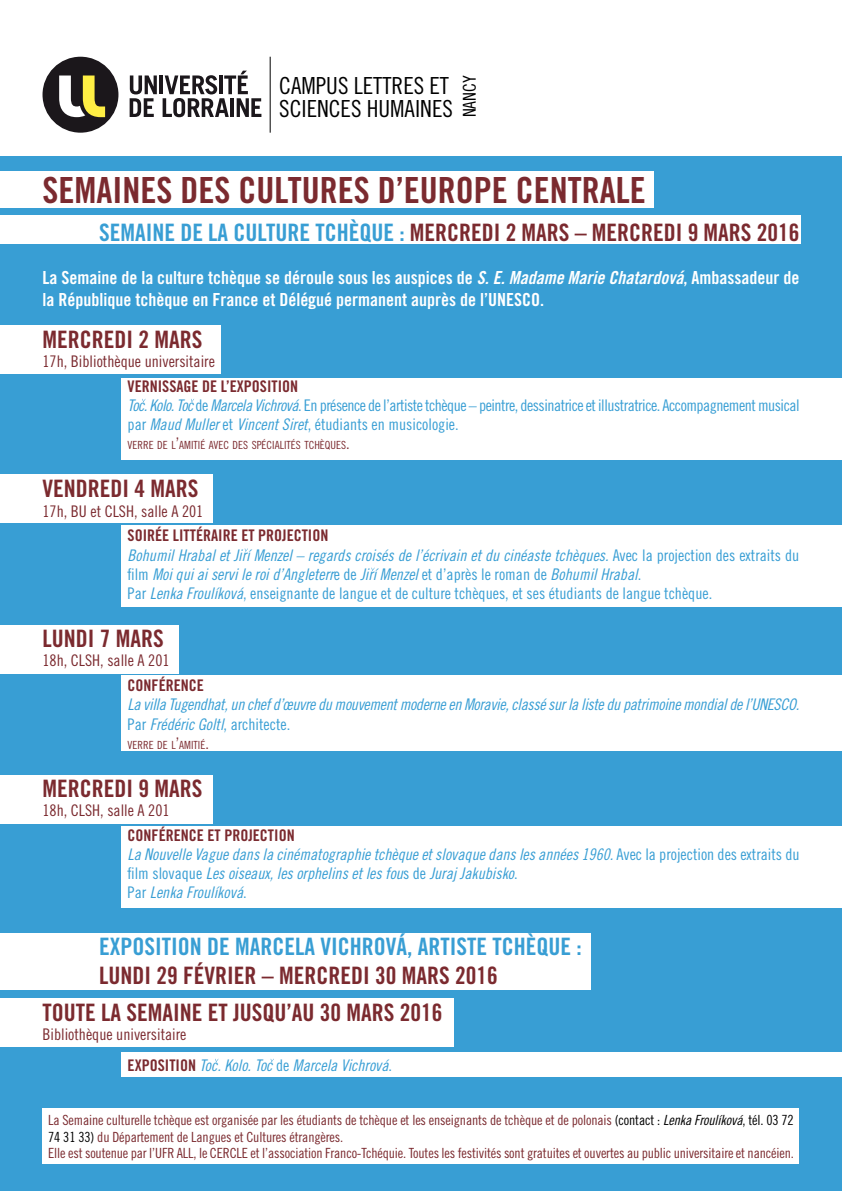
<style>
.page{position:relative;width:842px;height:1191px;background:#fff}
.page>*{position:absolute;margin:0;border:0;box-sizing:border-box;transform-origin:0 0}
.t1{font:36px "Trade Gothic LT Bold Cond Twenty";color:#7b2a2f}
.t2{font:24px/37.3px "Trade Gothic LT Bold Cond Twenty";color:#7b2a2f}
.t3{font:24px "Trade Gothic LT Bold Cond Twenty";color:#389ed4}
.t4{font:23.5px/23.5px "Trade Gothic LT Cond Eighteen";color:#000}
.t5{font:18px/21.6px "Trade Gothic LT Bold Cond Twenty";color:#fff}
.t6{font:17.7px "Trade Gothic LT Cond Eighteen";color:#000}
.t7{font:16px/19.2px "Trade Gothic LT Cond Eighteen Obl";color:#389ed4}
.t8{font:16px/19.2px "Trade Gothic LT Cond Eighteen";letter-spacing:-.03em;color:#389ed4}
.t9{font:16px "Trade Gothic LT Cond Eighteen";color:#389ed4}
.t10{font:16px "Trade Gothic LT Cond Eighteen";color:#7b2a2f}
.t11{font:16px "Trade Gothic LT Cond Eighteen Obl";letter-spacing:-.02em;color:#389ed4}
.t12{font:16px "Trade Gothic LT Bold Cond Twenty";color:#7b2a2f}
.t13{font:14px/16.8px "Trade Gothic LT Cond Eighteen";letter-spacing:-.01em;color:#7b2a2f}
.t14{font:11.2px "Trade Gothic LT Cond Eighteen";color:#7b2a2f}
.s1{color:#389ed4}
.s2{font-family:"Trade Gothic LT Bold Cond Twenty Obl"}
.s3{font-family:"Trade Gothic LT Cond Eighteen Obl"}
.s4{font-size:16px}
.s5{font-family:"Trade Gothic LT Cond Eighteen"}
.s6{font-family:"Trade Gothic LT Bold Cond Twenty";color:#7b2a2f}
.s7{color:#000}
.s8{font-family:"Trade Gothic LT Cond Eighteen Obl";color:#000}
</style>
<div class="page">
<hr style="left:159px;top:75px;width:4px;height:19px;background:#1b171b">
<svg style="left:130px;top:75px;width:27px;height:42px"></svg>
<svg style="left:163px;top:71px;width:98px;height:46px"></svg>
<div style="left:43px;top:57px;width:75px;height:76px;background:#1b171b;border-radius:50%"></div>
<svg style="left:59px;top:75px;width:46px;height:42px"></svg>
<hr style="left:270px;top:57px;width:1px;height:76px;background:#000">
<div style="left:0;top:156px;width:842px;height:1035px;background:#389ed4"></div>
<div style="left:43px;top:1108px;width:756px;height:56px;background:#fff"></div>
<div style="left:0;top:215px;width:801px;height:29px;background:#fff"></div>
<div style="left:0;top:171px;width:653px;height:37px;background:#fff"></div>
<div style="left:0;top:933px;width:590px;height:56px;background:#fff"></div>
<div style="left:0;top:325px;width:221px;height:49px;background:#fff"></div>
<div style="left:0;top:474px;width:213px;height:49px;background:#fff"></div>
<div style="left:0;top:625px;width:179px;height:49px;background:#fff"></div>
<div style="left:0;top:775px;width:213px;height:48px;background:#fff"></div>
<div style="left:0;top:998px;width:453px;height:48px;background:#fff"></div>
<div style="left:122px;top:378px;width:720px;height:81px;background:#fff"></div>
<div style="left:122px;top:525px;width:720px;height:82px;background:#fff"></div>
<div style="left:122px;top:675px;width:720px;height:76px;background:#fff"></div>
<div style="left:122px;top:826px;width:720px;height:81px;background:#fff"></div>
<div style="left:122px;top:1051px;width:720px;height:25px;background:#fff"></div>
<h3 class="t4" style="left:279px;top:73px;width:175px">CAMPUS LETTRES ET<br>SCIENCES HUMAINES</h3>
<p class="t6" style="left:459px;top:117px;width:44px;rotate:-90deg">NANCY</p>
<h1 class="t1" style="left:43px;top:169px;width:605px">SEMAINES DES CULTURES D’EUROPE CENTRALE</h1>
<h2 class="t2" style="left:99px;top:213px;width:702px"><span class="s1">SEMAINE DE LA CULTURE TCHÈQUE :</span> MERCREDI 2 MARS – MERCREDI 9 MARS 2016</h2>
<p class="t5" style="left:43px;top:267px;width:758px">La Semaine de la culture tchèque se déroule sous les auspices de <span class="s2">S. E. Madame Marie Chatardová</span>, Ambassadeur de la République tchèque en France et Délégué permanent auprès de l’UNESCO.</p>
<h2 class="t2" style="left:43px;top:320px;width:161px">MERCREDI 2 MARS</h2>
<p class="t10" style="left:43px;top:351px;width:174px">17h, Bibliothèque universitaire</p>
<p class="t12" style="left:128px;top:376px;width:172px">VERNISSAGE DE L’EXPOSITION</p>
<p class="t8" style="left:128px;top:395px;width:673px"><span class="s3">Toc. Kolo. Toc</span> de <span class="s3">Marcela Vichrová</span>. En présence de l’artiste tchèque – peintre, dessinatrice et illustratrice. Accompagnement musical par <span class="s3">Maud Muller</span> et <span class="s3">Vincent Siret</span>, étudiants en musicologie.</p>
<p class="t14" style="left:128px;top:438px;width:224px">VERRE DE L<span class="s4">’</span>AMITIÉ AVEC DES SPÉCIALITÉS TCHÈQUES<span class="s4">.</span></p>
<h2 class="t2" style="left:43px;top:470px;width:157px">VENDREDI 4 MARS</h2>
<p class="t10" style="left:43px;top:501px;width:162px">17h, BU et CLSH, salle A 201</p>
<p class="t12" style="left:128px;top:526px;width:202px">SOIRÉE LITTÉRAIRE ET PROJECTION</p>
<p class="t7" style="left:128px;top:545px;width:673px">Bohumil Hrabal et Jirí Menzel – regards croisés de l’écrivain et du cinéaste tchèques. <span class="s5">Avec la projection des extraits du film</span> Moi qui ai servi le roi d’Angleterr<span class="s5">e de</span> Jirí Menzel <span class="s5">et d’après le roman de</span> Bohumil Hrabal<span class="s5">.</span></p>
<p class="t9" style="left:128px;top:584px;width:586px">Par <span class="s3">Lenka Froulíková</span>, enseignante de langue et de culture tchèques, et ses étudiants de langue tchèque.</p>
<h2 class="t2" style="left:43px;top:619px;width:123px">LUNDI 7 MARS</h2>
<p class="t10" style="left:43px;top:651px;width:129px">18h, CLSH, salle A 201</p>
<p class="t12" style="left:128px;top:675px;width:78px">CONFÉRENCE</p>
<p class="t11" style="left:128px;top:695px;width:673px">La villa Tugendhat, un chef d’œuvre du mouvement moderne en Moravie, classé sur la liste du patrimoine mondial de l’UNESCO.</p>
<p class="t9" style="left:128px;top:714px;width:164px">Par <span class="s3">Frédéric Goltl</span>, architecte.</p>
<p class="t14" style="left:128px;top:738px;width:83px">VERRE DE L<span class="s4">’</span>AMITIÉ<span class="s4">.</span></p>
<h2 class="t2" style="left:43px;top:769px;width:161px">MERCREDI 9 MARS</h2>
<p class="t10" style="left:43px;top:800px;width:129px">18h, CLSH, salle A 201</p>
<p class="t12" style="left:128px;top:825px;width:169px">CONFÉRENCE ET PROJECTION</p>
<p class="t7" style="left:128px;top:844px;width:673px">La Nouvelle Vague dans la cinématographie tchèque et slovaque dans les années 1960. <span class="s5">Avec la projection des extraits du film slovaque</span> Les oiseaux, les orphelins et les fou<span class="s5">s de</span> Juraj Jakubisko<span class="s5">.<br>Par</span> Lenka Froulíková<span class="s5">.</span></p>
<h2 class="t3" style="left:99px;top:932px;width:484px">EXPOSITION DE MARCELA VICHROVÁ, ARTISTE TCHÈQUE :</h2>
<h2 class="t2" style="left:43px;top:956px;width:457px;text-indent:57px">LUNDI 29 FÉVRIER – MERCREDI 30 MARS 2016<br>TOUTE LA SEMAINE ET JUSQU’AU 30 MARS 2016</h2>
<p class="t10" style="left:43px;top:1025px;width:145px">Bibliothèque universitaire</p>
<p class="t7" style="left:128px;top:1055px;width:266px"><span class="s6">EXPOSITION</span> Toc. Kolo. Toc <span class="s5">de</span> Marcela Vichrová<span class="s5">.</span></p>
<p class="t13" style="left:48px;top:1111px;width:747px">La Semaine culturelle tchèque est organisée par les étudiants de tchèque et les enseignants de tchèque et de polonais <span class="s7">(contact :</span> <span class="s8">Lenka Froulíková</span><span class="s7">, tél. 03 72<br>74 31 33)</span> du Département de Langues et Cultures étrangères.<br>Elle est soutenue par l’UFR ALL, le CERCLE et l’association Franco-Tchéquie. Toutes les festivités sont gratuites et ouvertes au public universitaire et nancéien.</p>
</div>
